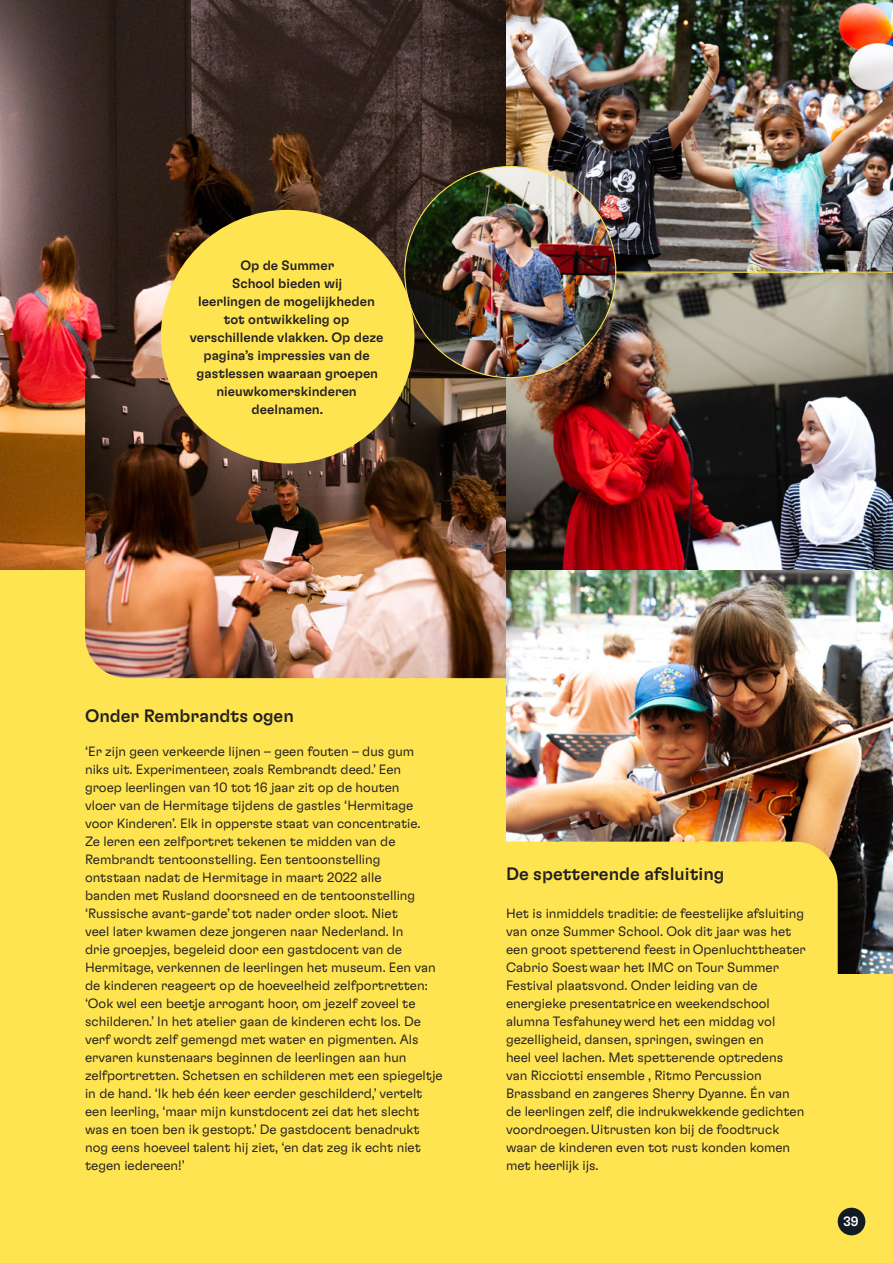
<style>
.page{position:relative;width:893px;height:1263px;background:#fff}
.page>*{position:absolute;margin:0;border:0;box-sizing:border-box;transform-origin:0 0}
.t1{font:500 18px "GT Flexa";color:#231f20}
.t2{font:300 13.5px/18px "GT Flexa";color:#231f20}
.t3{font:500 13.5px/18px "GT Flexa";color:#231f20;text-align:center}
.t4{font:500 13.5px "GT Flexa";color:#fff}
</style>
<div class="page">
<div style="left:0;top:570px;width:893px;height:693px;background:#ffe452"></div>
<img style="left:0;top:0;width:506px;height:570px">
<img style="left:506px;top:0;width:387px;height:973px">
<img style="left:85px;top:378px;width:421px;height:300px">
<img style="left:405px;top:167px;width:211px;height:211px;border-radius:106px">
<hr style="left:615px;top:272px;width:278px;height:1px;background:#ffe452">
<div style="left:838px;top:1208px;width:27px;height:27px;background:#121b21;border-radius:50%"></div>
<div style="left:161px;top:210px;width:253px;height:253px;background:#ffe452;border-radius:50%"></div>
<svg style="left:506px;top:842px;width:332px;height:132px"></svg>
<p class="t3" style="left:190px;top:256px;width:195px">Op de Summer<br>School bieden wij<br>leerlingen de mogelijkheden tot ontwikkeling op verschillende vlakken. Op deze pagina’s impressies van de gastlessen waaraan groepen nieuwkomerskinderen deelnamen.</p>
<h1 class="t1" style="left:85px;top:705px;width:210px">Onder Rembrandts ogen</h1>
<p class="t2" style="left:85px;top:742px;width:359px">‘Er zijn geen verkeerde lijnen – geen fouten – dus gum<br>niks uit. Experimenteer, zoals Rembrandt deed.’ Een<br>groep leerlingen van 10 tot 16 jaar zit op de houten<br>vloer van de Hermitage tijdens de gastles ‘Hermitage voor Kinderen’. Elk in opperste staat van concentratie.<br>Ze leren een zelfportret tekenen te midden van de Rembrandt tentoonstelling. Een tentoonstelling<br>ontstaan nadat de Hermitage in maart 2022 alle<br>banden met Rusland doorsneed en de tentoonstelling ‘Russische avant-garde’ tot nader order sloot. Niet<br>veel later kwamen deze jongeren naar Nederland. In<br>drie groepjes, begeleid door een gastdocent van de Hermitage, verkennen de leerlingen het museum. Een van de kinderen reageert op de hoeveelheid zelfportretten: ‘Ook wel een beetje arrogant hoor, om jezelf zoveel te schilderen.’ In het atelier gaan de kinderen echt los. De verf wordt zelf gemengd met water en pigmenten. Als ervaren kunstenaars beginnen de leerlingen aan hun zelfportretten. Schetsen en schilderen met een spiegeltje in de hand. ‘Ik heb één keer eerder geschilderd,’ vertelt een leerling, ‘maar mijn kunstdocent zei dat het slecht was en toen ben ik gestopt.’ De gastdocent benadrukt nog eens hoeveel talent hij ziet, ‘en dat zeg ik echt niet tegen iedereen!’</p>
<h1 class="t1" style="left:506px;top:862px;width:220px">De spetterende afsluiting</h1>
<p class="t2" style="left:506px;top:904px;width:301px">Het is inmiddels traditie: de feestelijke afsluiting van onze Summer School. Ook dit jaar was het een groot spetterend feest in Openluchttheater Cabrio Soest waar het IMC on Tour Summer Festival plaatsvond. Onder leiding van de energieke presentatrice en weekendschool alumna Tesfahuney werd het een middag vol gezelligheid, dansen, springen, swingen en<br>heel veel lachen. Met spetterende optredens van Ricciotti ensemble , Ritmo Percussion Brassband en zangeres Sherry Dyanne. Én van de leerlingen zelf, die indrukwekkende gedichten voordroegen. Uitrusten kon bij de foodtruck waar de kinderen even tot rust konden komen met heerlijk ijs.</p>
<p class="t4" style="left:844px;top:1213px;width:17px">39</p>
</div>
